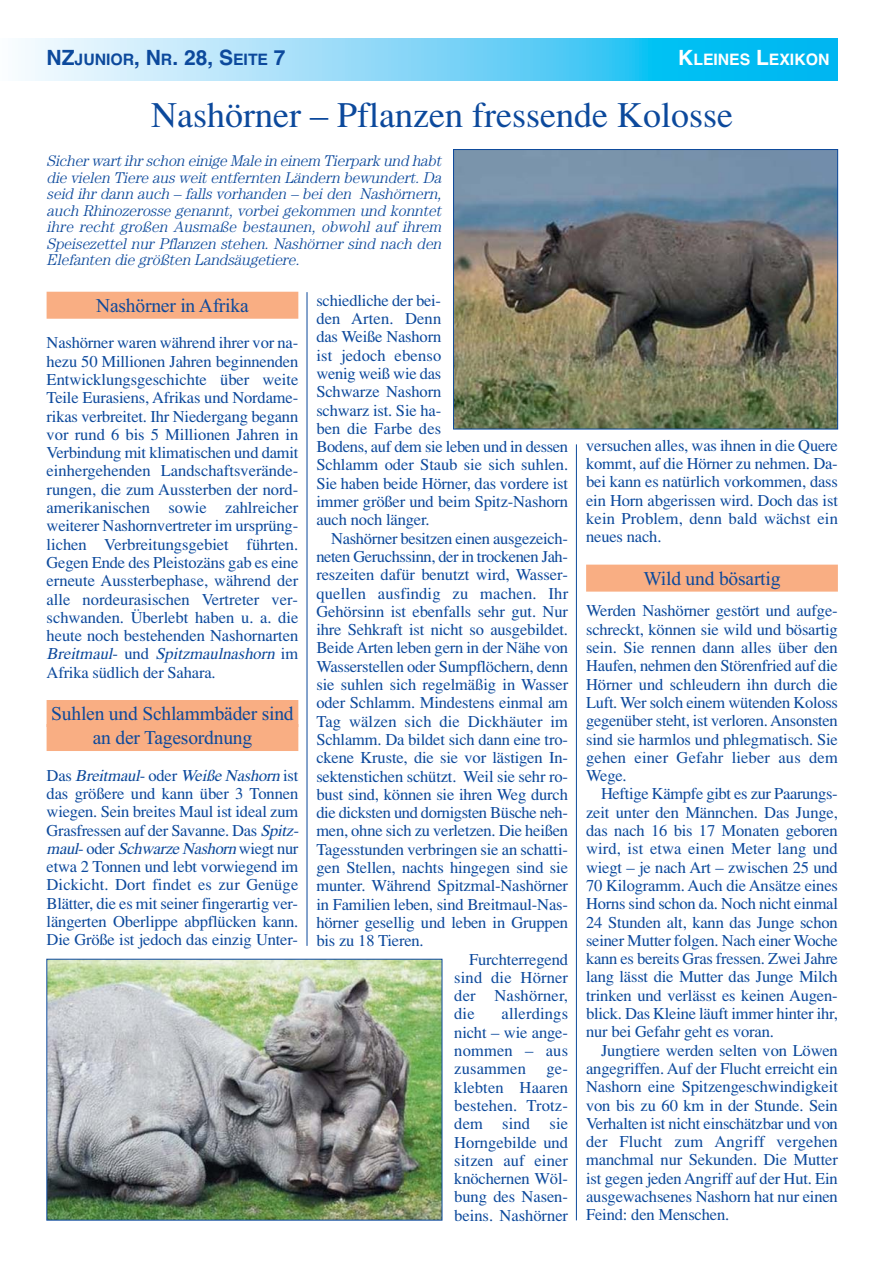
<style>
.page{position:relative;width:893px;height:1263px;background:#fff}
.page>*{position:absolute;margin:0;border:0;box-sizing:border-box;transform-origin:0 0}
.t1{font:36px "Times H Roman";color:#0c499c}
.t2{font:19.5px/24px "Times New Roman";letter-spacing:-.01em;color:#0c499c;text-align:center}
.t3{font:16.5px/18.3px "Times H Roman";letter-spacing:-.01em;color:#0c499c;text-align:justify}
.t4{font:16.5px "Times H Roman";letter-spacing:.01em;color:#0c499c}
.t5{font:700 15.75px "Helvetica";color:#0c499c}
.t6{font:700 15.75px "Helvetica";color:#fff}
.t7{font:italic 15.6px/16.5px "Century H Light";letter-spacing:-.01em;color:#0c499c;text-align:justify}
.s1{font-size:21px}
.s2{font-style:italic}
</style>
<div class="page">
<svg style="left:21px;top:38px;width:816px;height:43px;background:#75d5f7"></svg>
<div style="left:47px;top:292px;width:251px;height:27px;background:#f9ae83"></div>
<div style="left:47px;top:700px;width:251px;height:27px;background:#f9ae83"></div>
<div style="left:47px;top:724px;width:251px;height:27px;background:#f9ae83"></div>
<div style="left:586px;top:565px;width:251px;height:27px;background:#f9ae83"></div>
<img style="left:455px;top:151px;width:380px;height:276px">
<div style="left:453px;top:149px;width:384px;height:280px;border:1px solid #0c499c"></div>
<img style="left:49px;top:961px;width:391px;height:257px">
<div style="left:47px;top:959px;width:395px;height:261px;border:1px solid #0c499c"></div>
<hr style="left:576px;top:444px;width:1px;height:776px;background:#0c499c">
<hr style="left:307px;top:292px;width:1px;height:654px;background:#0c499c">
<p class="t5" style="left:47px;top:54px;width:240px"><span class="s1">NZ</span>JUNIOR<span class="s1">, N</span>R<span class="s1">. 28, S</span>EITE <span class="s1">7</span></p>
<p class="t6" style="left:678px;top:54px;width:153px"><span class="s1">K</span>LEINES <span class="s1">L</span>EXIKON</p>
<h1 class="t1" style="left:151px;top:103px;width:583px">Nashörner – Pflanzen fressende Kolosse</h1>
<p class="t7" style="left:47px;top:154px;width:399px">Sicher wartihr schon einig e Male in einem Tierpark und habt die vielen Tiere aus weit entfernten Ländern bewundert. Da seid ihr dann auch – falls vorhanden – bei den Nashörnern, auch Rhinozerosse genannt, vorbei gekommen und konntet ihre recht großen Ausmaße bestaunen, obwohl auf ihrem Speisezettel nur Pflanzen stehen. Nashörner sind nach den Elefanten die größten Landsäugetiere.</p>
<p class="t2" style="left:96px;top:295px;width:154px">Nashörner in Afrika</p>
<p class="t3" style="left:47px;top:335px;width:253px">Nashörner waren während ihrer vor na&shy;hezu 50 Millionen Jahren beginnenden Entwicklungsgeschichte über weite Teile Eurasiens, Afrikas und Nordame&shy;rikas verbreitet. Ihr Niedergang begann vor rund 6 bis 5 Millionen Jahren in Verbindung mit klimatischen und damit einhergehenden Landschaftsverände&shy;rungen, die zum Aussterben der nord&shy;amerikanischen sowie zahlreicher weiterer Nashornvertreter im ursprüng&shy;lichen Verbreitungsgebiet führten.<br>Gegen Ende des Pleistozäns gab es eine erneute Aussterbephase, während der alle nordeurasischen Vertreter ver&shy;schwanden. Überlebt haben u. a. die heute noch bestehenden Nashornarten <span class="s2">Breitmaul</span>- u n d <span class="s2">Spitzmaulnashorn</span> i m Afrika südlich der Sahara.</p>
<p class="t2" style="left:51px;top:703px;width:244px">Suhlen und Schlammbäder sind an der Tagesordnung</p>
<p class="t3" style="left:47px;top:768px;width:256px;text-align:left">D a s <span class="s2">Breitmaul</span>- o d e r <span class="s2">Weiße Nashorn</span> i s t das größere und kann über 3 Tonnen wiegen. Sein breites Maul ist ideal zum Grasfressen auf der Savanne. Das <span class="s2">Spitz&shy;maul</span>- o d e r <span class="s2">Schwarze Nashorn</span> w i e g t n u r etwa 2 Tonnen und lebt vorwiegend im Dickicht. Dort findet es zur Genüge Blätter, die es mit seiner fingerartig ver&shy;längerten Oberlippe abpflücken kann.<br>Die Größe ist jedoch das einzig Unter-</p>
<p class="t3" style="left:316px;top:293px;width:253px;text-align:left">schiedliche der bei-<br>den Arten. Denn<br>das Weiße Nashorn<br>ist jedoch ebenso<br>wenig weiß wie das<br>Schwarze Nashorn<br>schwarz ist. Sie ha-<br>ben die Farbe des<br>Bodens, auf dem sie leben und in dessen<br>Schlamm oder Staub sie sich suhlen.<br>Sie haben beide Hörner, das vordere ist immer größer und beim Spitz-Nashorn auch noch länger.</p>
<p class="t3" style="left:331px;top:531px;width:238px">Nashörner besitzen einen ausgezeich-</p>
<p class="t3" style="left:316px;top:549px;width:253px">neten Geruchssinn, der in trockenen Jah-</p>
<p class="t3" style="left:316px;top:567px;width:253px">reszeiten dafür benutzt wird, Wasser-</p>
<p class="t4" style="left:316px;top:587px;width:253px">quellen ausfindig zu machen. Ihr</p>
<p class="t3" style="left:316px;top:604px;width:253px">Gehörsinn ist ebenfalls sehr gut. Nur</p>
<p class="t3" style="left:316px;top:622px;width:253px">ihre Sehkraft ist nicht so ausgebildet.</p>
<p class="t3" style="left:316px;top:640px;width:253px">Beide Arten leben gern in der Nähe von</p>
<p class="t3" style="left:316px;top:659px;width:253px">Wasserstellen oder Sumpflöchern, denn</p>
<p class="t3" style="left:316px;top:677px;width:253px">sie suhlen sich regelmäßig in Wasser</p>
<p class="t3" style="left:316px;top:695px;width:253px">oder Schlamm. Mindestens einmal am</p>
<p class="t4" style="left:316px;top:715px;width:253px">Tag wälzen sich die Dickhäuter im</p>
<p class="t3" style="left:316px;top:732px;width:253px">Schlamm. Da bildet sich dann eine tro -</p>
<p class="t3" style="left:316px;top:750px;width:253px">ckene Kruste, die sie vor lästigen In-</p>
<p class="t3" style="left:316px;top:769px;width:253px">sektenstichen schützt. Weil sie sehr ro-</p>
<p class="t3" style="left:316px;top:787px;width:253px">bust sind, können sie ihren Weg durch</p>
<p class="t3" style="left:316px;top:805px;width:253px">die dicksten und dornigsten Büsche neh-</p>
<p class="t3" style="left:316px;top:823px;width:253px">men, ohne sich zu verletzen. Die heißen</p>
<p class="t3" style="left:316px;top:842px;width:253px">Tagesstunden verbringen sie an schatti-</p>
<p class="t3" style="left:316px;top:860px;width:253px">gen Stellen, nachts hingegen sind sie</p>
<p class="t3" style="left:316px;top:878px;width:253px">munter. Während Spitzmal-Nashörner</p>
<p class="t3" style="left:316px;top:897px;width:253px">in Familien leben, sind Breitmaul-Nas-</p>
<p class="t3" style="left:316px;top:915px;width:253px">hörner gesellig und leben in Gruppen</p>
<p class="t3" style="left:316px;top:933px;width:109px">bis zu 18 Tieren.</p>
<p class="t3" style="left:469px;top:952px;width:100px">Furchterregend</p>
<p class="t4" style="left:454px;top:972px;width:115px">sind die Hörner</p>
<p class="t4" style="left:454px;top:990px;width:115px">der Nashörner,</p>
<p class="t3" style="left:454px;top:1006px;width:22px">die</p>
<p class="t3" style="left:454px;top:1006px;width:115px;text-indent:47px">allerdings nicht – wie ange&shy;nommen – aus zusammen ge&shy;klebten Haaren bestehen. Trotz&shy;dem sind sie Horngebilde und sitzen auf einer knöchernen Wöl&shy;bung des Nasen&shy;beins. Nashörner</p>
<p class="t3" style="left:586px;top:438px;width:253px">versuchen alles, was ihnen in die Quere kommt, auf die Hörner zu nehmen. Da&shy;bei kann es natürlich vorkommen, dass ein Horn abgerissen wird. Doch das ist kein Problem, denn bald wächst ein neues nach.</p>
<p class="t2" style="left:643px;top:568px;width:138px">Wild und bösartig</p>
<p class="t3" style="left:586px;top:603px;width:253px">Werden Nashörner gestört und aufge&shy;schreckt, können sie wild und bösartig sein. Sie rennen dann alles über den Haufen, nehmen den Störenfried auf die Hörner und schleudern ihn durch die Luft. Wer solch einem wütenden Koloss gegenüber steht, ist verloren. Ansonsten sind sie harmlos und phlegmatisch. Sie gehen einer Gefahr lieber aus dem Wege.</p>
<p class="t3" style="left:586px;top:786px;width:253px;text-indent:15px">Heftige Kämpfe gibt es zur Paarungs&shy;zeit unter den Männchen. Das Junge, das nach 16 bis 17 Monaten geboren wird, ist etwa einen Meter lang und wiegt – je nach Art – zwischen 25 und 70 Kilogramm. Auch die Ansätze eines Horns sind schon da. Noch nicht einmal 24 Stunden alt, kann das Junge schon seiner Mutter folgen. Nach einer Woche kann es bereits Gras fressen. Zwei Jahre lang lässt die Mutter das Junge Milch trinken und verlässt es keinen Augen&shy;blick. Das Kleine läuft immer hinter ihr, nur bei Gefahr geht es voran.</p>
<p class="t3" style="left:586px;top:1043px;width:253px;text-indent:15px">Jungtiere werden selten von Löwen angegriffen. Auf der Flucht erreicht ein Nashorn eine Spitzengeschwindigkeit von bis zu 60 km in der Stunde. Sein Verhalten ist nicht einschätzbar und von der Flucht zum Angriff vergehen manchmal nur Sekunden. Die Mutter ist gegen jeden Angriff auf der Hut. Ein ausgewachsenes Nashorn hat nur einen Feind: den Menschen.</p>
</div>
